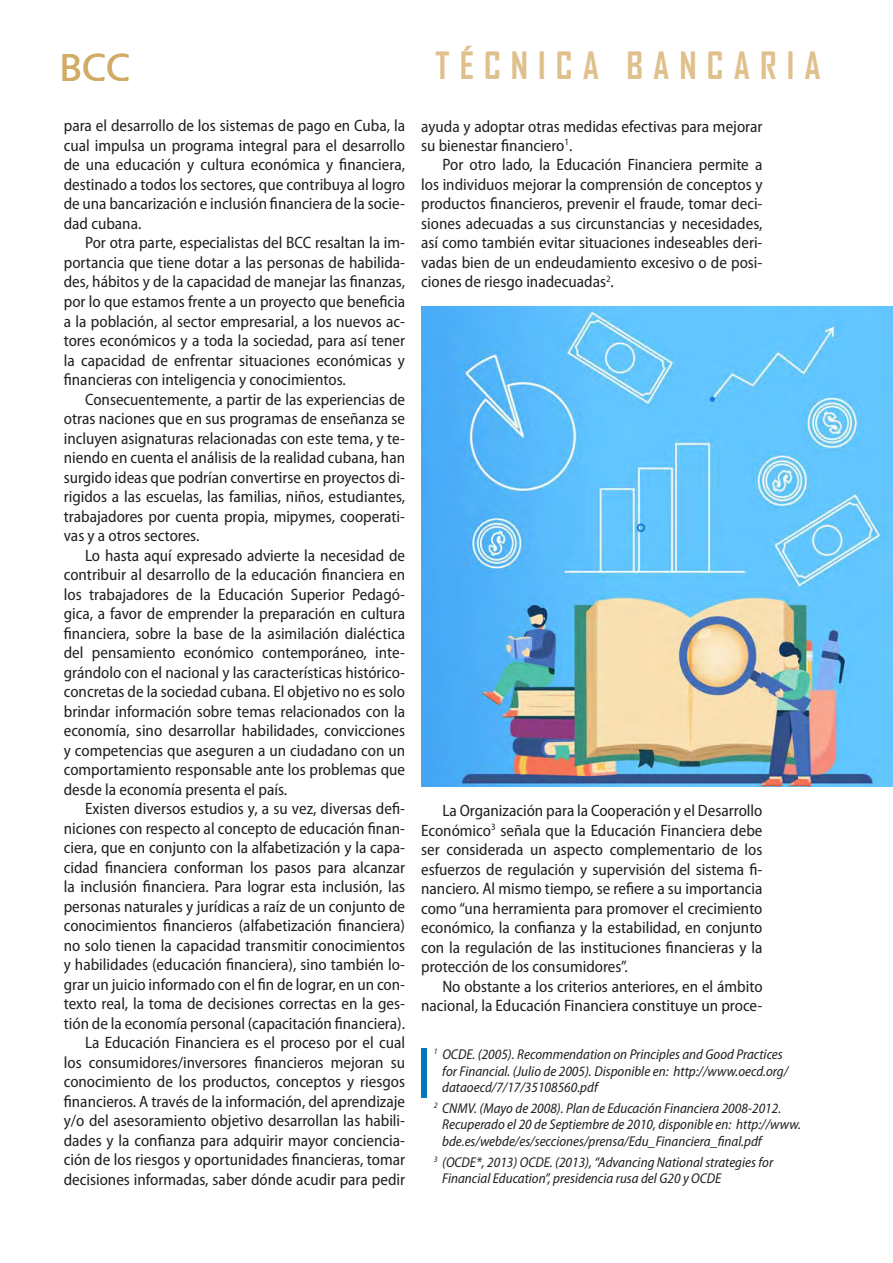
<style>
.page{position:relative;width:893px;height:1263px;background:#fff}
.page>*{position:absolute;margin:0;border:0;box-sizing:border-box;transform-origin:0 0}
.t1{font:39px "Humanist 777 BT Roman B";color:#d2ab66}
.t2{font:700 36px "Agency FB";letter-spacing:.28em;color:#e0c18d}
.CUERPO_BCC{font:semi-condensed 16.5px/19.5px "Myriad Pro";color:#231f20;text-align:justify}
.t3{font:italic semi-condensed 14.25px/16.5px "Myriad Pro";color:#231f20}
</style>
<div class="page">
<img style="left:421px;top:306px;width:472px;height:481px">
<div style="left:421px;top:1048px;width:6px;height:50px;background:#0078ba"></div>
<h1 class="t1" style="left:60px;top:43px;width:72px">BCC</h1>
<h2 class="t2" style="left:436px;top:43px;width:387px">TÉCNICA BANCARIA</h2>
<p class="CUERPO_BCC" style="left:64px;top:117px;width:343px">para el desarrollo de los sistemas de pago en Cuba, la cual impulsa un programa integral para el desarrollo de una educación y cultura económica y financiera, destinado a todos los sectores, que contribuya al logro de una bancarización e inclusión financiera de la socie&shy;dad cubana.</p>
<p class="CUERPO_BCC" style="left:64px;top:234px;width:343px;text-indent:21px">Por otra parte, especialistas del BCC resaltan la im&shy;portancia que tiene dotar a las personas de habilida&shy;des, hábitos y de la capacidad de manejar las finanzas, por lo que estamos frente a un proyecto que beneficia a la población, al sector empresarial, a los nuevos ac&shy;tores económicos y a toda la sociedad, para así tener la capacidad de enfrentar situaciones económicas y financieras con inteligencia y conocimientos.</p>
<p class="CUERPO_BCC" style="left:64px;top:390px;width:343px;text-indent:21px">Consecuentemente, a partir de las experiencias de otras naciones que en sus programas de enseñanza se incluyen asignaturas relacionadas con este tema, y te&shy;niendo en cuenta el análisis de la realidad cubana, han surgido ideas que podrían convertirse en proyectos di&shy;rigidos a las escuelas, las familias, niños, estudiantes, trabajadores por cuenta propia, mipymes, cooperati&shy;vas y a otros sectores.</p>
<p class="CUERPO_BCC" style="left:64px;top:546px;width:343px;text-indent:21px">Lo hasta aquí expresado advierte la necesidad de contribuir al desarrollo de la educación financiera en los trabajadores de la Educación Superior Pedagó&shy;gica, a favor de emprender la preparación en cultura financiera, sobre la base de la asimilación dialéctica del pensamiento económico contemporáneo, inte&shy;grándolo con el nacional y las características histórico&shy;concretas de la sociedad cubana. El objetivo no es solo brindar información sobre temas relacionados con la economía, sino desarrollar habilidades, convicciones y competencias que aseguren a un ciudadano con un comportamiento responsable ante los problemas que desde la economía presenta el país.</p>
<p class="CUERPO_BCC" style="left:64px;top:799px;width:343px;text-indent:21px">Existen diversos estudios y, a su vez, diversas defi&shy;niciones con respecto al concepto de educación finan&shy;ciera, que en conjunto con la alfabetización y la capa&shy;cidad financiera conforman los pasos para alcanzar la inclusión financiera. Para lograr esta inclusión, las personas naturales y jurídicas a raíz de un conjunto de conocimientos financieros (alfabetización financiera) no solo tienen la capacidad transmitir conocimientos y habilidades (educación financiera), sino también lo&shy;grar un juicio informado con el fin de lograr, en un con&shy;texto real, la toma de decisiones correctas en la ges&shy;tión de la economía personal (capacitación financiera).</p>
<p class="CUERPO_BCC" style="left:64px;top:1033px;width:343px;text-indent:21px">La Educación Financiera es el proceso por el cual los consumidores/inversores financieros mejoran su conocimiento de los productos, conceptos y riesgos financieros. A través de la información, del aprendizaje y/o del asesoramiento objetivo desarrollan las habili&shy;dades y la confianza para adquirir mayor conciencia&shy;ción de los riesgos y oportunidades financieras, tomar decisiones informadas, saber dónde acudir para pedir</p>
<p class="CUERPO_BCC" style="left:421px;top:117px;width:343px">ayuda y adoptar otras medidas efectivas para mejorar su bienestar financiero<sup>1</sup>.</p>
<p class="CUERPO_BCC" style="left:421px;top:156px;width:343px;text-indent:21px">Por otro lado, la Educación Financiera permite a los individuos mejorar la comprensión de conceptos y productos financieros, prevenir el fraude, tomar deci&shy;siones adecuadas a sus circunstancias y necesidades, así como también evitar situaciones indeseables deri&shy;vadas bien de un endeudamiento excesivo o de posi&shy;ciones de riesgo inadecuadas<sup>2</sup>.</p>
<p class="CUERPO_BCC" style="left:421px;top:801px;width:343px;text-indent:21px">La Organización para la Cooperación y el Desarrollo Económico<sup>3</sup> señala que la Educación Financiera debe ser considerada un aspecto complementario de los esfuerzos de regulación y supervisión del sistema fi&shy;nanciero. Al mismo tiempo, se refiere a su importancia como “una herramienta para promover el crecimiento económico, la confianza y la estabilidad, en conjunto con la regulación de las instituciones financieras y la protección de los consumidores”.</p>
<p class="CUERPO_BCC" style="left:421px;top:977px;width:343px;text-align:right">No obstante a los criterios anteriores, en el ámbito nacional, la Educación Financiera constituye un proce-</p>
<p class="t3" style="left:442px;top:1046px;width:347px;text-indent:-9px"><sup>1</sup> OCDE. (2005). Recommendation on Principles and Good Practices for Financial. (Julio de 2005). Disponible en: http://www.oecd.org/ dataoecd/7/17/35108560.pdf</p>
<p class="t3" style="left:442px;top:1100px;width:360px;text-indent:-9px"><sup>2</sup> CNMV. (Mayo de 2008). Plan de Educación Financiera 2008-2012.<br>Recuperado el 20 de Septiembre de 2010, disponible en: http://www. bde.es/webde/es/secciones/prensa/Edu_Financiera_final.pdf</p>
<p class="t3" style="left:442px;top:1154px;width:333px;text-indent:-9px"><sup>3</sup> (OCDE*, 2013) OCDE. (2013), “Advancing National strategies for<br>Financial Education”, presidencia rusa del G20 y OCDE</p>
</div>
